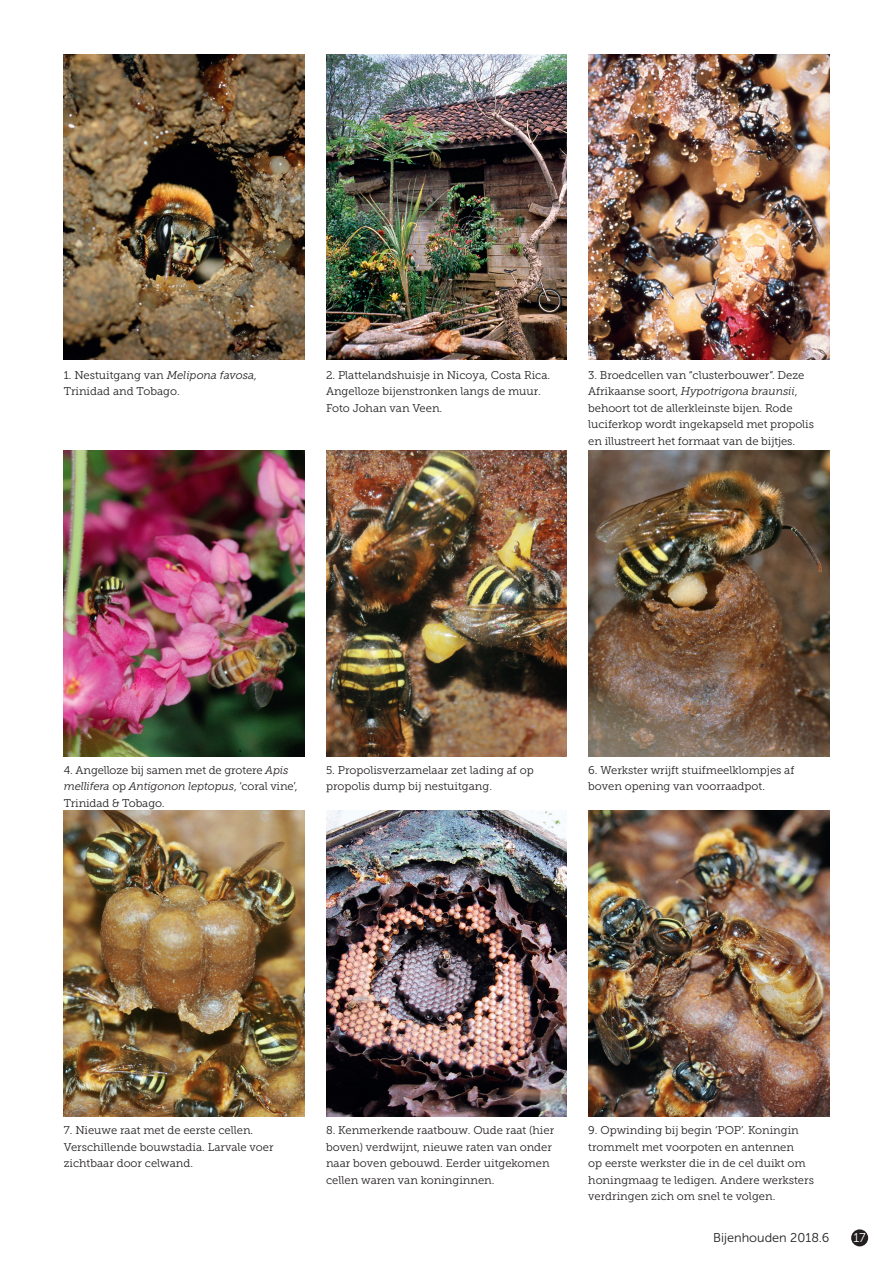
<style>
.page{position:relative;width:893px;height:1263px;background:#fff}
.page>*{position:absolute;margin:0;border:0;box-sizing:border-box;transform-origin:0 0}
.t1{font:12.75px "Museo Sans 300";color:#231f20}
.t2{font:12.75px "Museo Sans 300";color:#fff}
.t3{font:11.25px/16.5px "Museo Slab 300";color:#231f20}
.s1{font-style:italic}
</style>
<div class="page">
<img style="left:64px;top:54px;width:241px;height:306px">
<img style="left:64px;top:810px;width:241px;height:306px">
<img style="left:64px;top:450px;width:241px;height:306px">
<img style="left:326px;top:54px;width:241px;height:306px">
<img style="left:326px;top:810px;width:241px;height:306px">
<img style="left:326px;top:450px;width:241px;height:306px">
<img style="left:588px;top:54px;width:241px;height:306px">
<img style="left:588px;top:810px;width:241px;height:306px">
<img style="left:588px;top:450px;width:241px;height:306px">
<div style="left:851px;top:1229px;width:17px;height:17px;background:#231f20;border-radius:50%"></div>
<p class="t3" style="left:64px;top:367px;width:195px">1. Nestuitgang van <span class="s1">Melipona favosa,<br></span>Trinidad and Tobago.</p>
<p class="t3" style="left:326px;top:367px;width:226px">2. Plattelandshuisje in Nicoya, Costa Rica.<br>Angelloze bijenstronken langs de muur.<br>Foto Johan van Veen.</p>
<p class="t3" style="left:588px;top:367px;width:227px">3. Broedcellen van “clusterbouwer”. Deze Afrikaanse soort, <span class="s1">Hypotrigona braunsii</span>, behoort tot de allerkleinste bijen. Rode luciferkop wordt ingekapseld met propolis en illustreert het formaat van de bijtjes.</p>
<p class="t3" style="left:64px;top:761px;width:235px">4. Angelloze bij samen met de grotere <span class="s1">Apis mellifera</span> op <span class="s1">Antigonon leptopus</span>, ‘coral vine’,<br>Trinidad &amp; Tobago.</p>
<p class="t3" style="left:326px;top:761px;width:209px">5. Propolisverzamelaar zet lading af op propolis dump bij nestuitgang.</p>
<p class="t3" style="left:588px;top:761px;width:208px">6. Werkster wrijft stuifmeelklompjes af boven opening van voorraadpot.</p>
<p class="t3" style="left:64px;top:1122px;width:211px">7. Nieuwe raat met de eerste cellen.<br>Verschillende bouwstadia. Larvale voer zichtbaar door celwand.</p>
<p class="t3" style="left:326px;top:1122px;width:230px">8. Kenmerkende raatbouw. Oude raat (hier boven) verdwijnt, nieuwe raten van onder naar boven gebouwd. Eerder uitgekomen cellen waren van koninginnen.</p>
<p class="t3" style="left:588px;top:1122px;width:227px">9. Opwinding bij begin ‘POP’. Koningin trommelt met voorpoten en antennen<br>op eerste werkster die in de cel duikt om honingmaag te ledigen. Andere werksters verdringen zich om snel te volgen.</p>
<p class="t1" style="left:713px;top:1231px;width:118px">Bijenhouden 2018.6</p>
<p class="t2" style="left:853px;top:1231px;width:14px">17</p>
</div>
